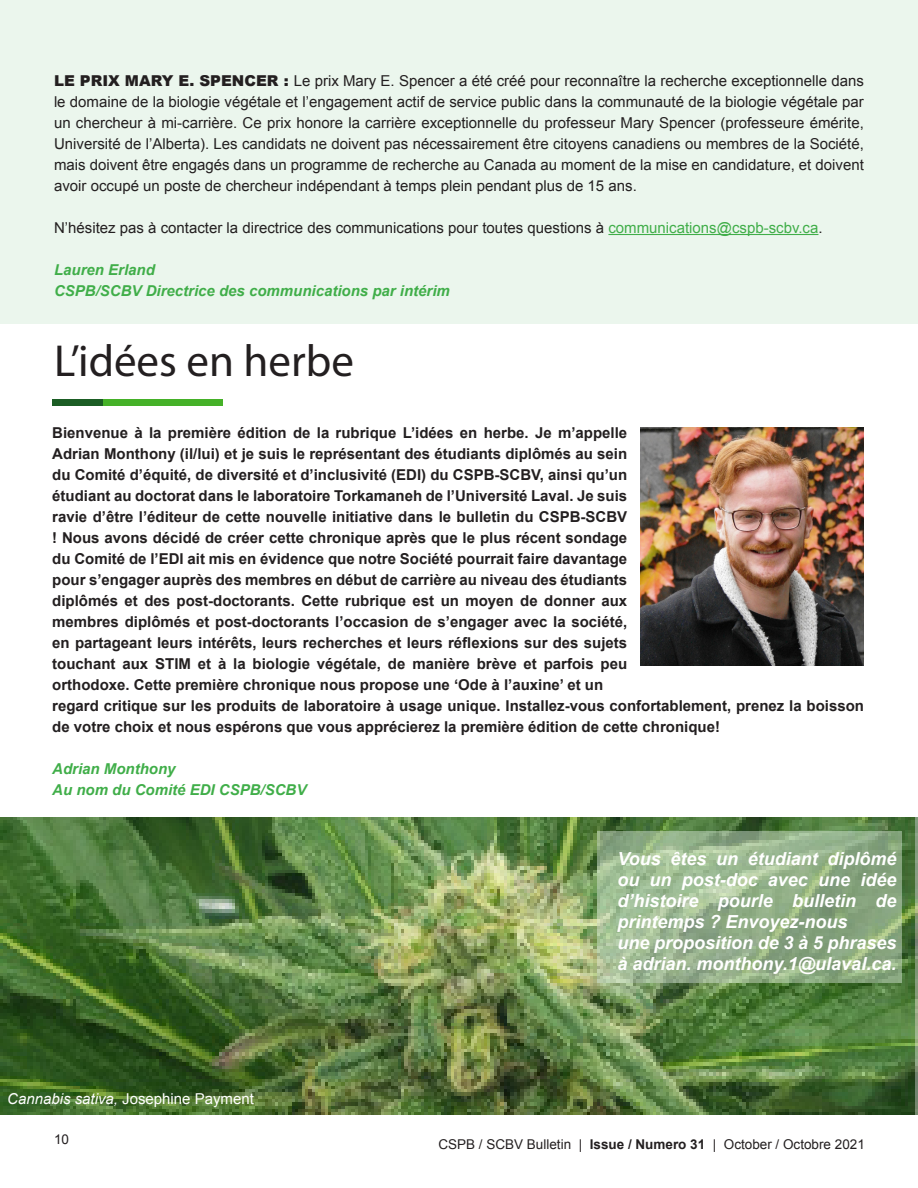
<style>
.page{position:relative;width:918px;height:1188px;background:#fff}
.page>*{position:absolute;margin:0;border:0;box-sizing:border-box;transform-origin:0 0}
.t1{font:45px "Myriad Pro";color:#231f20}
.t2{font:italic 700 18px/21px "Arial";color:#fff;text-align:justify}
.t3{font:700 15px/21px "Arial";color:#231f20;text-align:justify}
.t4{font:15px/21px "Arial";color:#231f20;text-align:justify}
.t5{font:italic 700 15px "Arial";color:#40ae49}
.t6{font:15px "Arial";color:#fff}
.t7{font:13.5px "Arial";color:#231f20}
.s1{font-weight:900}
.s2{color:#40ae49}
.s3{font-style:italic}
.s4{font-weight:700}
</style>
<div class="page">
<div style="left:0;top:0;width:918px;height:324px;background:#ebf6ed"></div>
<img style="left:0;top:817px;width:918px;height:297px">
<hr style="left:608px;top:234px;width:210px;height:1px;background:#40ae49">
<div style="left:103px;top:399px;width:120px;height:7px;background:#45b128"></div>
<div style="left:52px;top:399px;width:51px;height:7px;background:#1b5d24"></div>
<img style="left:641px;top:427px;width:223px;height:239px">
<svg style="left:598px;top:831px;width:304px;height:152px;background:#95b18a"></svg>
<p class="t4" style="left:54px;top:70px;width:812px"><span class="s1">LE PRIX MARY E. SPENCER :</span> Le prix Mary E. Spencer a été créé pour reconnaître la recherche exceptionnelle dans le domaine de la biologie végétale et l’engagement actif de service public dans la communauté de la biologie végétale par un chercheur à mi-carrière. Ce prix honore la carrière exceptionnelle du professeur Mary Spencer (professeure émérite, Université de l’Alberta). Les candidats ne doivent pas nécessairement être citoyens canadiens ou membres de la Société, mais doivent être engagés dans un programme de recherche au Canada au moment de la mise en candidature, et doivent avoir occupé un poste de chercheur indépendant à temps plein pendant plus de 15 ans.</p>
<p class="t4" style="left:54px;top:217px;width:770px">N’hésitez pas à contacter la directrice des communications pour toutes questions à <span class="s2">communications@cspb-scbv.ca</span>.</p>
<p class="t5" style="left:54px;top:260px;width:102px">Lauren Erland</p>
<p class="t5" style="left:54px;top:281px;width:397px">CSPB/SCBV Directrice des communications par intérim</p>
<p class="t1" style="left:54px;top:333px;width:302px">L’idées en herbe</p>
<p class="t3" style="left:52px;top:423px;width:577px">Bienvenue à la première édition de la rubrique L’idées en herbe. Je m’appelle Adrian Monthony (il/lui) et je suis le représentant des étudiants diplômés au sein du Comité d’équité, de diversité et d’inclusivité (EDI) du CSPB-SCBV, ainsi qu’un étudiant au doctorat dans le laboratoire Torkamaneh de l’Université Laval. Je suis ravie d’être l’éditeur de cette nouvelle initiative dans le bulletin du CSPB-SCBV ! Nous avons décidé de créer cette chronique après que le plus récent sondage du Comité de l’EDI ait mis en évidence que notre Société pourrait faire davantage pour s’engager auprès des membres en début de carrière au niveau des étudiants diplômés et des post-doctorants. Cette rubrique est un moyen de donner aux membres diplômés et post-doctorants l’occasion de s’engager avec la société, en partageant leurs intérêts, leurs recherches et leurs réflexions sur des sujets touchant aux STIM et à la biologie végétale, de manière brève et parfois peu orthodoxe. Cette première chronique nous propose une ‘Ode à l’auxine’ et un</p>
<p class="t3" style="left:52px;top:696px;width:813px">regard critique sur les produits de laboratoire à usage unique. Installez-vous confortablement, prenez la boisson de votre choix et nous espérons que vous apprécierez la première édition de cette chronique!</p>
<p class="t5" style="left:52px;top:759px;width:125px">Adrian Monthony</p>
<p class="t5" style="left:52px;top:780px;width:256px">Au nom du Comité EDI CSPB/SCBV</p>
<p class="t6" style="left:7px;top:1089px;width:248px"><span class="s3">Cannabis sativa,</span> Josephine Payment</p>
<p class="t7" style="left:54px;top:1130px;width:17px">10</p>
<p class="t2" style="left:617px;top:848px;width:281px">Vous êtes un étudiant diplômé ou un post-doc avec une idée d’histoire pourle bulletin de printemps ? Envoyez-nous</p>
<p class="t2" style="left:617px;top:932px;width:281px">une proposition de 3 à 5 phrases à adrian. monthony.1@ulaval.ca.</p>
<p class="t7" style="left:438px;top:1136px;width:428px">CSPB / SCBV Bulletin | <span class="s4">Issue / Numero 31</span> | October / Octobre 2021</p>
</div>
